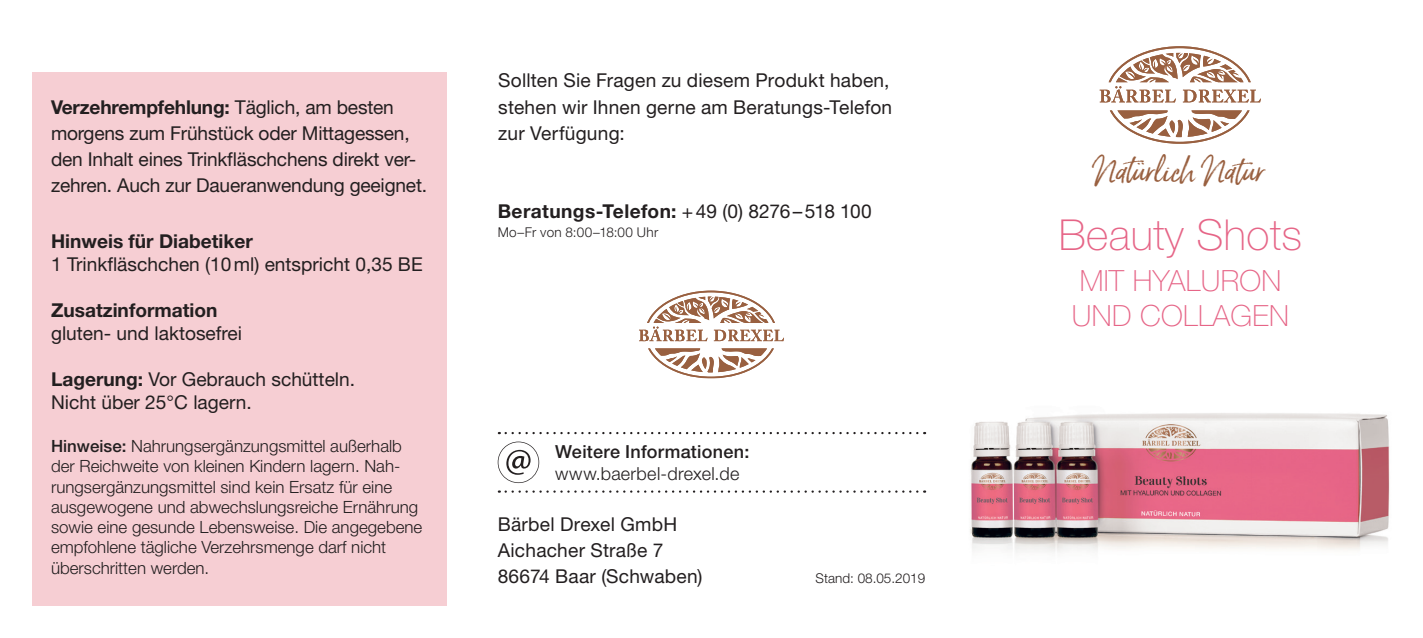
<style>
.page{position:relative;width:1423px;height:638px;background:#fff}
.page>*{position:absolute;margin:0;border:0;box-sizing:border-box;transform-origin:0 0}
.t1{font:100 42.75px "Helvetica Neue LT Pro";letter-spacing:.01em;color:#e66587}
.t2{font:30.15px "Born Ready Slanted";letter-spacing:-.01em;color:#996040}
.t3{font:100 29.25px/35.1px "Helvetica Neue LT Pro";letter-spacing:.01em;color:#e66587}
.t4{font:19.12px/26.1px "Helvetica Neue LT Pro";color:#231f20}
.t5{font:700 19.12px "Helvetica Neue LT Pro";color:#231f20}
.t6{font:700 19.12px "Helvetica Neue LT Pro";letter-spacing:.02em;color:#231f20}
.t7{font:500 18px "Helvetica Neue LT Pro";letter-spacing:.015em;color:#231f20}
.t8{font:300 18px "Helvetica Neue LT Pro";letter-spacing:.015em;color:#231f20}
.t9{font:300 16.88px/20.2px "Helvetica Neue LT Pro";color:#231f20}
.t10{font:300 13.5px "Helvetica Neue LT Pro";letter-spacing:.025em;color:#231f20}
.t11{font:300 13.5px "Helvetica Neue LT Pro";color:#231f20}
.s1{font-weight:700}
.s2{font-weight:500}
.s3{font-weight:400}
</style>
<div class="page">
<div style="left:32px;top:72px;width:414px;height:534px;background:#f6ced3"></div>
<svg style="left:1099px;top:46px;width:161px;height:98px"></svg>
<img style="left:970px;top:413px;width:420px;height:140px">
<svg style="left:499px;top:432px;width:426px;height:2px"></svg>
<svg style="left:499px;top:490px;width:426px;height:3px"></svg>
<svg style="left:497px;top:441px;width:42px;height:42px"></svg>
<svg style="left:639px;top:291px;width:145px;height:87px"></svg>
<p class="t4" style="left:51px;top:93px;width:377px"><span class="s1">Verzehrempfehlung:</span> Täglich, am besten morgens zum Frühstück oder Mittagessen, den Inhalt eines Trinkfläschchens direkt ver&shy;zehren. Auch zur Daueranwendung geeignet.</p>
<p class="t5" style="left:51px;top:229px;width:203px">Hinweis für Diabetiker</p>
<p class="t4" style="left:51px;top:251px;width:373px">1 Trinkfläschchen (10 ml) entspricht 0,35 BE</p>
<p class="t5" style="left:51px;top:298px;width:168px">Zusatzinformation</p>
<p class="t4" style="left:51px;top:320px;width:192px">gluten- und laktosefrei</p>
<p class="t4" style="left:51px;top:367px;width:305px;line-height:22.9px"><span class="s1">Lagerung:</span> Vor Gebrauch schütteln.<br>Nicht über 25°C lagern.</p>
<p class="t9" style="left:51px;top:435px;width:373px"><span class="s2">Hinweise:</span> Nahrungsergänzungsmittel außerhalb der Reichweite von kleinen Kindern lagern. Nah&shy;rungsergänzungsmittel sind kein Ersatz für eine ausgewogene und abwechslungsreiche Ernährung sowie eine gesunde Lebensweise. Die angegebene empfohlene tägliche Verzehrsmenge darf nicht überschritten werden.</p>
<p class="t4" style="left:498px;top:67px;width:395px">Sollten Sie Fragen zu diesem Produkt haben, stehen wir Ihnen gerne am Beratungs-Telefon zur Verfügung:</p>
<p class="t6" style="left:497px;top:199px;width:375px">Beratungs-Telefon: <span class="s3">+ 49 (0) 8276 – 518 100</span></p>
<p class="t10" style="left:497px;top:224px;width:162px">Mo–Fr von 8:00–18:00 Uhr</p>
<p class="t7" style="left:555px;top:440px;width:196px">Weitere Informationen:</p>
<p class="t8" style="left:555px;top:462px;width:186px">www.baerbel-drexel.de</p>
<p class="t4" style="left:497px;top:511px;width:206px">Bärbel Drexel GmbH<br>Aichacher Straße 7<br>86674 Baar (Schwaben)</p>
<p class="t11" style="left:815px;top:570px;width:111px">Stand: 08.05.2019</p>
<h2 class="t2" style="left:1090px;top:152px;width:174px">Natürlich Natur</h2>
<h1 class="t1" style="left:1058px;top:209px;width:245px">Beauty Shots</h1>
<h3 class="t3" style="left:1071px;top:262px;width:219px">MIT HYALURON<br>UND COLLAGEN</h3>
</div>
